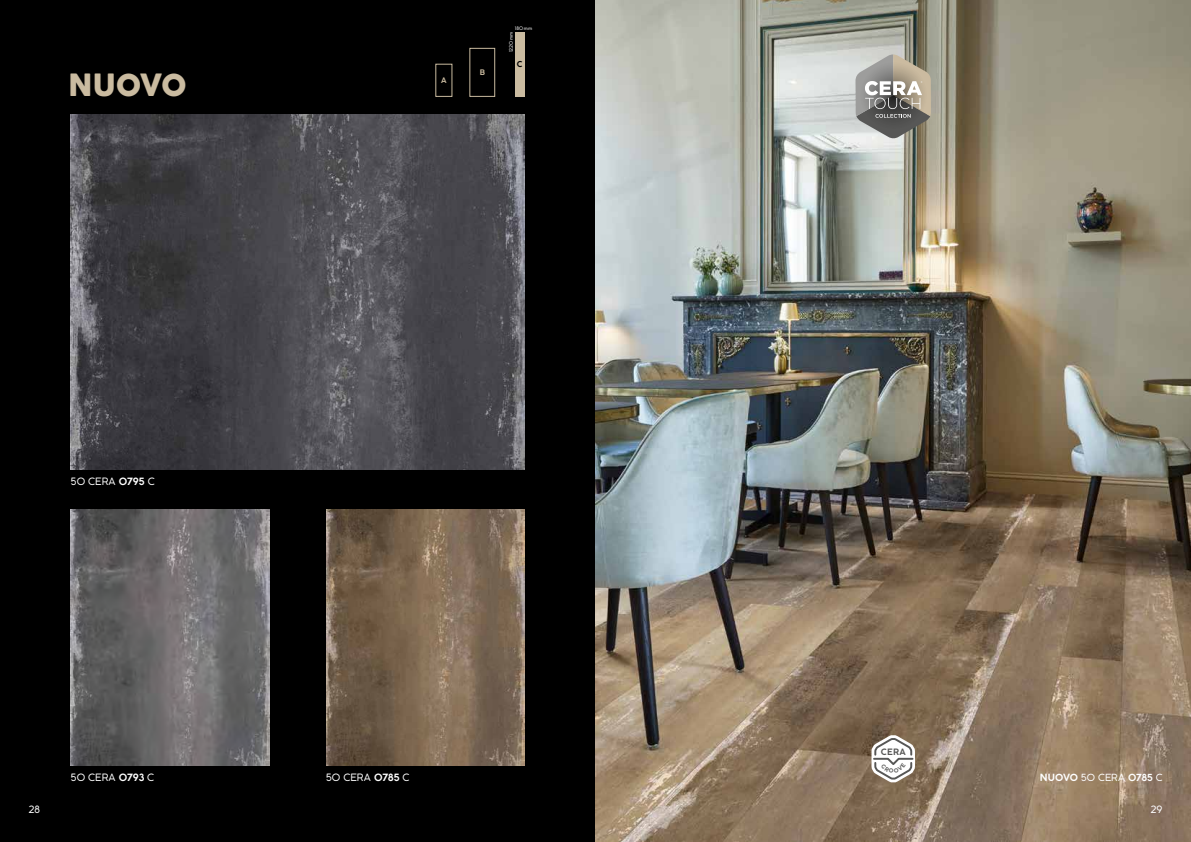
<style>
.page{position:relative;width:1191px;height:842px;background:#000}
.page>*{position:absolute;margin:0;border:0;box-sizing:border-box;transform-origin:0 0}
.t1{font:800 30px "Coco Gothic";letter-spacing:-.02em;color:#cabba0}
.t2{font:10px "Coco Gothic";letter-spacing:-.005em;color:#fff}
.t3{font:700 9.7px "Coco Gothic";letter-spacing:-.02em;color:#fff}
.t4{font:700 8.7px "Coco Gothic";color:#575756}
.t5{font:700 8.1px "Coco Gothic";color:#000}
.t6{font:700 7.5px "Coco Gothic";color:#cabba0}
.t7{font:4.8px "Coco Gothic";color:#fff}
.s1{font-weight:700}
.s2{font-weight:400}
</style>
<div class="page">
<img style="left:595px;top:0;width:596px;height:842px">
<div style="left:827px;top:28px;width:132px;height:137px;background:#fff;opacity:.1"></div>
<svg style="left:855px;top:54px;width:76px;height:85px;background:#9a978f"></svg>
<div style="left:515px;top:32px;width:9px;height:64px;background:#cabba0"></div>
<div style="left:469px;top:48px;width:26px;height:49px;border:1px solid #cabba0"></div>
<img style="left:71px;top:509px;width:198px;height:256px">
<img style="left:326px;top:509px;width:198px;height:256px">
<img style="left:71px;top:115px;width:453px;height:354px">
<svg style="left:871px;top:735px;width:44px;height:47px;background:#c8c4be"></svg>
<p class="t7" style="left:515px;top:25px;width:19px">180mm</p>
<p class="t7" style="left:507px;top:52px;width:22px;rotate:-90deg">1220mm</p>
<h1 class="t1" style="left:68px;top:63px;width:120px">NUOVO</h1>
<p class="t6" style="left:441px;top:74px;width:7px">A</p>
<p class="t6" style="left:480px;top:66px;width:7px">B</p>
<p class="t5" style="left:517px;top:58px;width:7px">C</p>
<p class="t2" style="left:71px;top:474px;width:85px">50 CERA <span class="s1">0795</span> C</p>
<p class="t2" style="left:71px;top:770px;width:85px">50 CERA <span class="s1">0793</span> C</p>
<p class="t4" style="left:880px;top:745px;width:26px">CERA</p>
<p class="t2" style="left:326px;top:770px;width:85px">50 CERA <span class="s1">0785</span> C</p>
<p class="t3" style="left:1039px;top:770px;width:124px">NUOVO <span class="s2">50 CERA</span> 0785 <span class="s2">C</span></p>
<p class="t2" style="left:28px;top:802px;width:13px">28</p>
<p class="t2" style="left:1150px;top:802px;width:14px">29</p>
</div>
